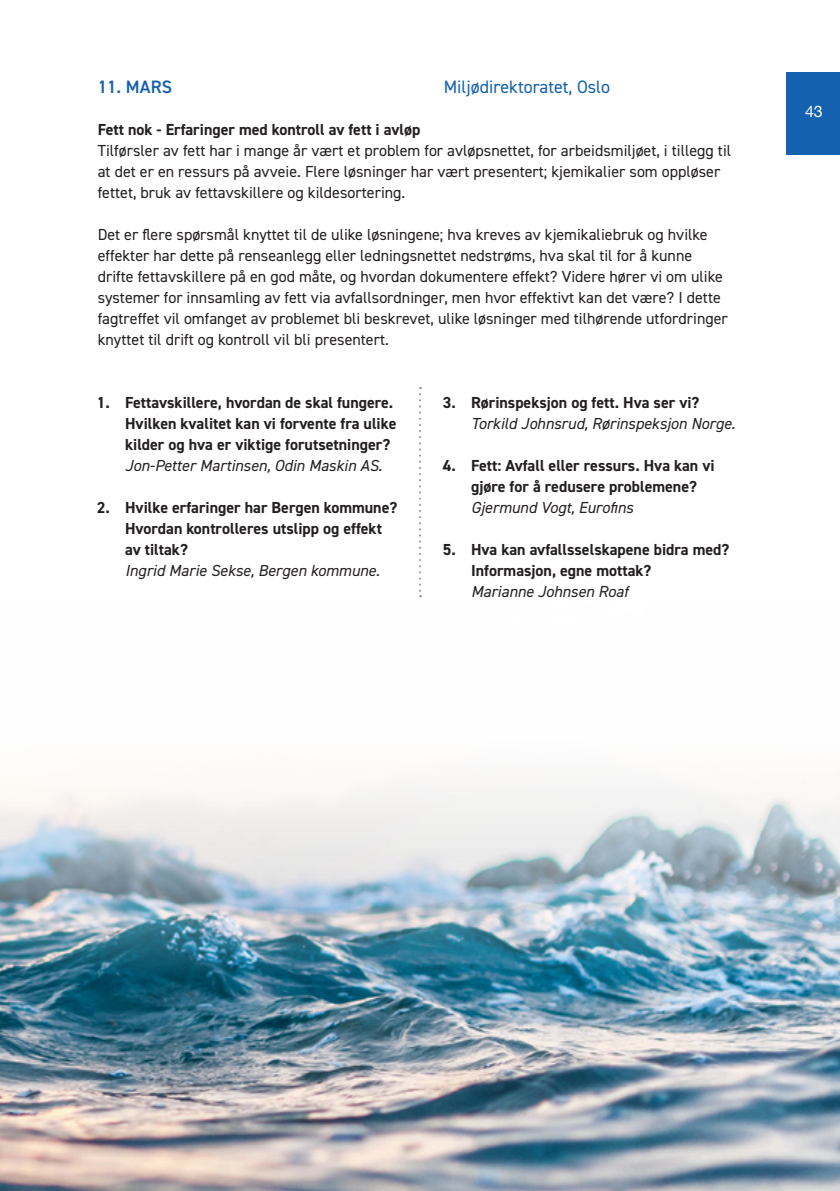
<style>
.page{position:relative;width:840px;height:1191px;background:#fff}
.page>*{position:absolute;margin:0;border:0;box-sizing:border-box;transform-origin:0 0}
.t1{font:18px "DIN2014";color:#1361af}
.t2{font:600 18px "DIN2014";letter-spacing:.01em;color:#1361af}
.t3{font:16px/21px "DIN2014";color:#231f20}
.t4{font:700 16px/21px "DIN2014";color:#231f20}
.t5{font:italic 16px "DIN2014";color:#231f20}
.t6{font:16px "Helvetica Neue";color:#fff}
</style>
<div class="page">
<div style="left:786px;top:72px;width:53px;height:82px;background:#1361af"></div>
<img style="left:0;top:787px;width:839px;height:404px">
<svg style="left:419px;top:387px;width:2px;height:210px"></svg>
<p class="t2" style="left:98px;top:75px;width:76px">11. MARS</p>
<p class="t1" style="left:443px;top:76px;width:168px">Miljødirektoratet, Oslo</p>
<p class="t4" style="left:98px;top:119px;width:324px">Fett nok - Erfaringer med kontroll av fett i avløp</p>
<p class="t3" style="left:98px;top:140px;width:634px">Tilførsler av fett har i mange år vært et problem for avløpsnettet, for arbeidsmiljøet, i tillegg til at det er en ressurs på avveie. Flere løsninger har vært presentert; kjemikalier som oppløser fettet, bruk av fettavskillere og kildesortering.</p>
<p class="t3" style="left:98px;top:224px;width:631px">Det er flere spørsmål knyttet til de ulike løsningene; hva kreves av kjemikaliebruk og hvilke effekter har dette på renseanlegg eller ledningsnettet nedstrøms, hva skal til for å kunne drifte fettavskillere på en god måte, og hvordan dokumentere effekt? Videre hører vi om ulike systemer for innsamling av fett via avfallsordninger, men hvor effektivt kan det være? I dette fagtreffet vil omfanget av problemet bli beskrevet, ulike løsninger med tilhørende utfordringer knyttet til drift og kontroll vil bli presentert.</p>
<p class="t4" style="left:125px;top:392px;width:273px;text-indent:-28px">1. Fettavskillere, hvordan de skal fungere.<br>Hvilken kvalitet kan vi forvente fra ulike kilder og hva er viktige forutsetninger?</p>
<p class="t5" style="left:125px;top:455px;width:258px">Jon-Petter Martinsen, Odin Maskin AS.</p>
<p class="t4" style="left:125px;top:497px;width:273px;text-indent:-28px">2. Hvilke erfaringer har Bergen kommune?<br>Hvordan kontrolleres utslipp og effekt av tiltak?</p>
<p class="t5" style="left:125px;top:560px;width:256px">Ingrid Marie Sekse, Bergen kommune.</p>
<p class="t4" style="left:442px;top:392px;width:258px">3. Rørinspeksjon og fett. Hva ser vi?</p>
<p class="t5" style="left:471px;top:413px;width:266px">Torkild Johnsrud, Rørinspeksjon Norge.</p>
<p class="t4" style="left:471px;top:455px;width:245px;text-indent:-28px">4. Fett: Avfall eller ressurs. Hva kan vi gjøre for å redusere problemene?</p>
<p class="t5" style="left:471px;top:497px;width:163px">Gjermund Vogt, Eurofins</p>
<p class="t4" style="left:471px;top:539px;width:259px;text-indent:-28px">5. Hva kan avfallsselskapene bidra med?<br>Informasjon, egne mottak?</p>
<p class="t5" style="left:471px;top:581px;width:159px">Marianne Johnsen Roaf</p>
<p class="t6" style="left:804px;top:100px;width:19px">43</p>
</div>
